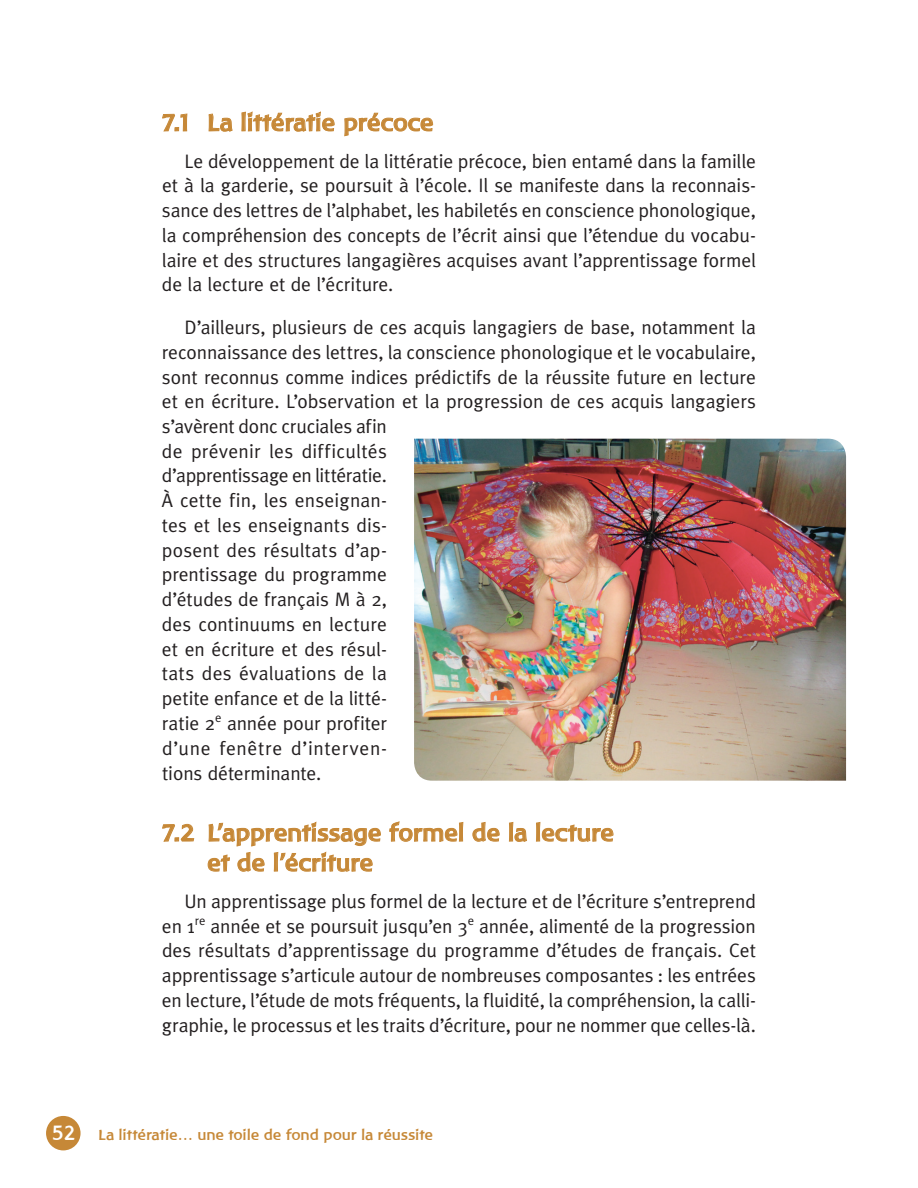
<style>
.page{position:relative;width:918px;height:1188px;background:#fff}
.page>*{position:absolute;margin:0;border:0;box-sizing:border-box;transform-origin:0 0}
.t1{font:700 24px/30px "Baar Philos";color:#c68837}
.t2{font:19.5px/24.8px "Meta Plus Normal";letter-spacing:-.005em;color:#231f20;text-align:justify}
.t3{font:700 15px "Baar Philos";color:#c68837}
.s1{font-size:21px;color:#fff}
</style>
<div class="page">
<img style="left:414px;top:439px;width:432px;height:342px">
<div style="left:46px;top:1116px;width:35px;height:34px;background:#c68837;border-radius:50%"></div>
<svg style="left:162px;top:113px;width:26px;height:19px"></svg>
<svg style="left:208px;top:113px;width:25px;height:19px"></svg>
<svg style="left:241px;top:111px;width:94px;height:21px"></svg>
<svg style="left:344px;top:112px;width:90px;height:25px"></svg>
<svg style="left:162px;top:824px;width:33px;height:18px"></svg>
<svg style="left:389px;top:821px;width:75px;height:21px"></svg>
<svg style="left:472px;top:822px;width:28px;height:20px"></svg>
<svg style="left:509px;top:822px;width:18px;height:20px"></svg>
<svg style="left:536px;top:822px;width:78px;height:20px"></svg>
<svg style="left:207px;top:821px;width:174px;height:51px"></svg>
<p class="t1" style="left:162px;top:107px;width:273px">7.1 La littératie précoce</p>
<p class="t2" style="left:162px;top:148px;width:596px;text-indent:23px">Le développement de la littératie précoce, bien entamé dans la famille et à la garderie, se poursuit à l’école. Il se manifeste dans la reconnais&shy;sance des lettres de l’alphabet, les habiletés en conscience phonologique, la compréhension des concepts de l’écrit ainsi que l’étendue du vocabu&shy;laire et des structures langagières acquises avant l’apprentissage formel de la lecture et de l’écriture.</p>
<p class="t2" style="left:162px;top:315px;width:596px;text-align:left;text-indent:23px">D’ailleurs, plusieurs de ces acquis langagiers de base, notamment la reconnaissance des lettres, la conscience phonologique et le vocabulaire, sont reconnus comme indices prédictifs de la réussite future en lecture et en écriture. L’observation et la progression de ces acquis langagiers s’avèrent donc cruciales afin<br>de prévenir les difficultés<br>d’apprentissage en littératie.<br>À cette fin, les enseignan-<br>tes et les enseignants dis-<br>posent des résultats d’ap-<br>prentissage du programme<br>d’études de français M à 2,<br>des continuums en lecture<br>et en écriture et des résul-<br>tats des évaluations de la<br>petite enfance et de la litté-<br>ratie 2<sup>e</sup> année pour profiter<br>d’une fenêtre d’interven-<br>tions déterminante.</p>
<p class="t1" style="left:207px;top:818px;width:408px;text-indent:-45px">7.2 L’apprentissage formel de la lecture et de l’écriture</p>
<p class="t2" style="left:162px;top:888px;width:596px;text-indent:23px">Un apprentissage plus formel de la lecture et de l’écriture s’entreprend en 1<sup>re</sup> année et se poursuit jusqu’en 3<sup>e</sup> année, alimenté de la progression des résultats d’apprentissage du programme d’études de français. Cet apprentissage s’articule autour de nombreuses composantes : les entrées en lecture, l’étude de mots fréquents, la fluidité, la compréhension, la calli&shy;graphie, le processus et les traits d’écriture, pour ne nommer que celles-là.</p>
<p class="t3" style="left:52px;top:1126px;width:382px"><span class="s1">52</span> La littératie… une toile de fond pour la réussite</p>
</div>
